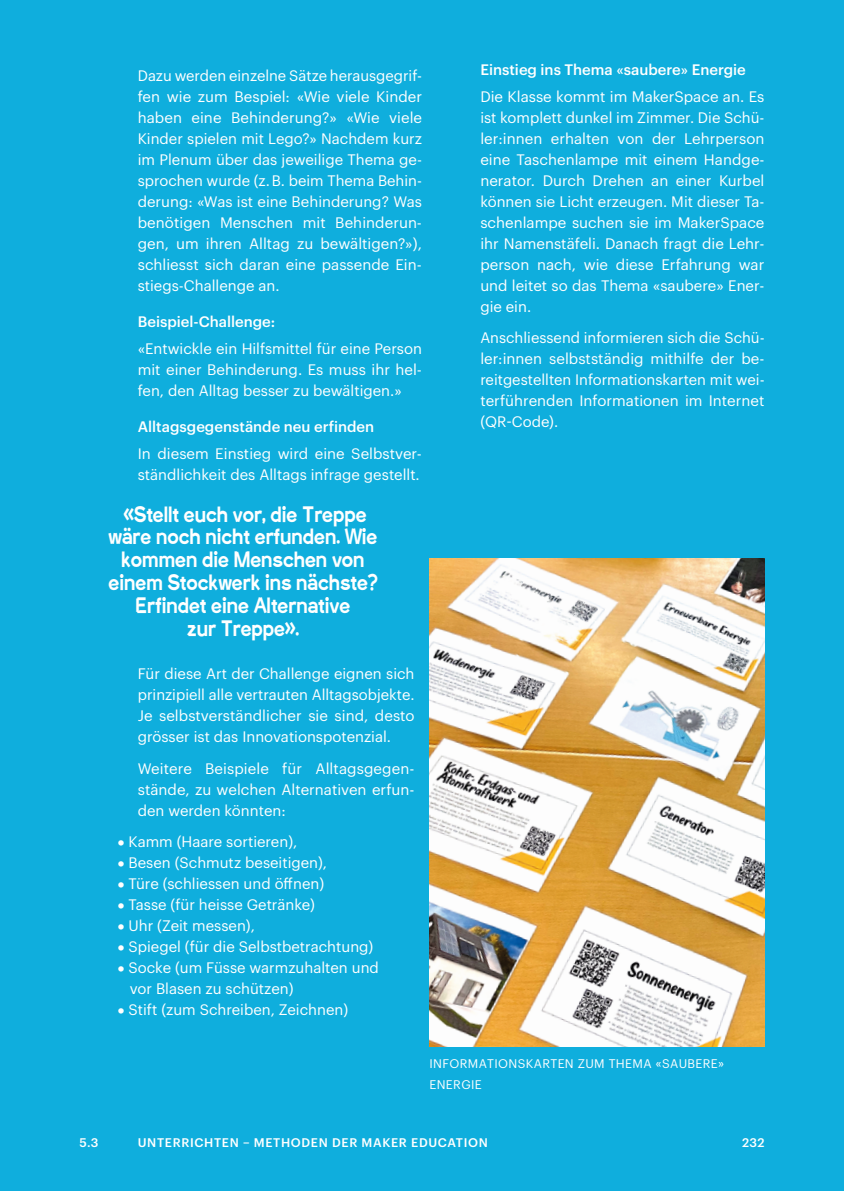
<style>
.page{position:relative;width:844px;height:1191px;background:#fff}
.page>*{position:absolute;margin:0;border:0;box-sizing:border-box;transform-origin:0 0}
.t1{font:900 19.25px/22.8px "Gap Sans";color:#fff;text-align:center}
.t2{font:14.88px/21px "Graphik";color:#fff;text-align:justify}
.t3{font:500 14.88px "Graphik";color:#fff}
.t4{font:500 12.25px "Graphik";letter-spacing:.055em;color:#fff}
.t5{font:12.25px/21px "Graphik";letter-spacing:.03em;color:#fff}
.s1{font-family:"Suisse Intl"}
</style>
<div class="page">
<div style="left:0;top:0;width:843px;height:1191px;background:#0faedd"></div>
<img style="left:429px;top:559px;width:335px;height:488px">
<p class="t2" style="left:138px;top:63px;width:286px">Dazu werden einzelne Sätze herausgegrif&shy;fen wie zum Bespiel: «Wie viele Kinder haben eine Behinderung?» «Wie viele Kinder spielen mit Lego?» Nachdem kurz im Plenum über das jeweilige Thema ge&shy;sprochen wurde (z.B. beim Thema Behin&shy;derung: «Was ist eine Behinderung? Was benötigen Menschen mit Behinderun&shy;gen, um ihren Alltag zu bewältigen?»), schliesst sich daran eine passende Ein&shy;stiegs-Challenge an.</p>
<p class="t3" style="left:138px;top:311px;width:139px">Beispiel-Challenge:</p>
<p class="t2" style="left:138px;top:336px;width:285px">«Entwickle ein Hilfsmittel für eine Person mit einer Behinderung. Es muss ihr hel&shy;fen, den Alltag besser zu bewältigen.»</p>
<p class="t3" style="left:138px;top:416px;width:238px">Alltagsgegenstände neu erfinden</p>
<p class="t2" style="left:138px;top:441px;width:285px">In diesem Einstieg wird eine Selbstver&shy;ständlichkeit des Alltags infrage gestellt.</p>
<p class="t1" style="left:109px;top:501px;width:270px">«Stellt euch vor, die Treppe wäre noch nicht erfunden. Wie kommen die Menschen von einem Stockwerk ins nächste?<br>Erfindet eine Alternative<br>zur Treppe».</p>
<p class="t2" style="left:138px;top:662px;width:278px">Für diese Art der Challenge eignen sich prinzipiell alle vertrauten Alltagsobjekte.<br>Je selbstverständlicher sie sind, desto grösser ist das Innovationspotenzial.</p>
<p class="t2" style="left:138px;top:756px;width:278px">Weitere Beispiele für Alltagsgegen&shy;stände, zu welchen Alternativen erfun&shy;den werden könnten:</p>
<p class="t2" style="left:118px;top:830px;width:181px"><span class="s1">•</span> Kamm (Haare sortieren),</p>
<p class="t2" style="left:118px;top:851px;width:211px"><span class="s1">•</span> Besen (Schmutz beseitigen),</p>
<p class="t2" style="left:118px;top:872px;width:208px"><span class="s1">•</span> Türe (schliessen und öffnen)</p>
<p class="t2" style="left:118px;top:893px;width:198px"><span class="s1">•</span> Tasse (für heisse Getränke)</p>
<p class="t2" style="left:118px;top:914px;width:138px"><span class="s1">•</span> Uhr (Zeit messen),</p>
<p class="t2" style="left:118px;top:935px;width:257px"><span class="s1">•</span> Spiegel (für die Selbstbetrachtung)</p>
<p class="t2" style="left:130px;top:956px;width:250px;text-indent:-12px"><span class="s1">•</span> Socke (um Füsse warmzuhalten und vor Blasen zu schützen)</p>
<p class="t2" style="left:118px;top:998px;width:232px"><span class="s1">•</span> Stift (zum Schreiben, Zeichnen)</p>
<p class="t3" style="left:480px;top:59px;width:267px">Einstieg ins Thema «saubere» Energie</p>
<p class="t2" style="left:480px;top:84px;width:286px">Die Klasse kommt im MakerSpace an. Es ist komplett dunkel im Zimmer. Die Schü&shy;ler:innen erhalten von der Lehrperson eine Taschenlampe mit einem Handge&shy;nerator. Durch Drehen an einer Kurbel können sie Licht erzeugen. Mit dieser Ta&shy;schenlampe suchen sie im MakerSpace ihr Namenstäfeli. Danach fragt die Lehr&shy;person nach, wie diese Erfahrung war und leitet so das Thema «saubere» Ener&shy;gie ein.</p>
<p class="t2" style="left:480px;top:326px;width:286px">Anschliessend informieren sich die Schü&shy;ler:innen selbstständig mithilfe der be&shy;reitgestellten Informationskarten mit wei&shy;terführenden Informationen im Internet (QR-Code).</p>
<p class="t5" style="left:429px;top:1052px;width:296px">INFORMATIONSKARTEN ZUM THEMA «SAUBERE»<br>ENERGIE</p>
<p class="t4" style="left:79px;top:1133px;width:21px">5.3</p>
<p class="t4" style="left:138px;top:1133px;width:35px">Unterri</p>
<p class="t4" style="left:194px;top:1133px;width:147px">chten – Methoden der</p>
<p class="t4" style="left:361px;top:1133px;width:21px">Maker</p>
<p class="t4" style="left:411px;top:1133px;width:78px">Education</p>
<p class="t4" style="left:741px;top:1133px;width:24px">232</p>
</div>
